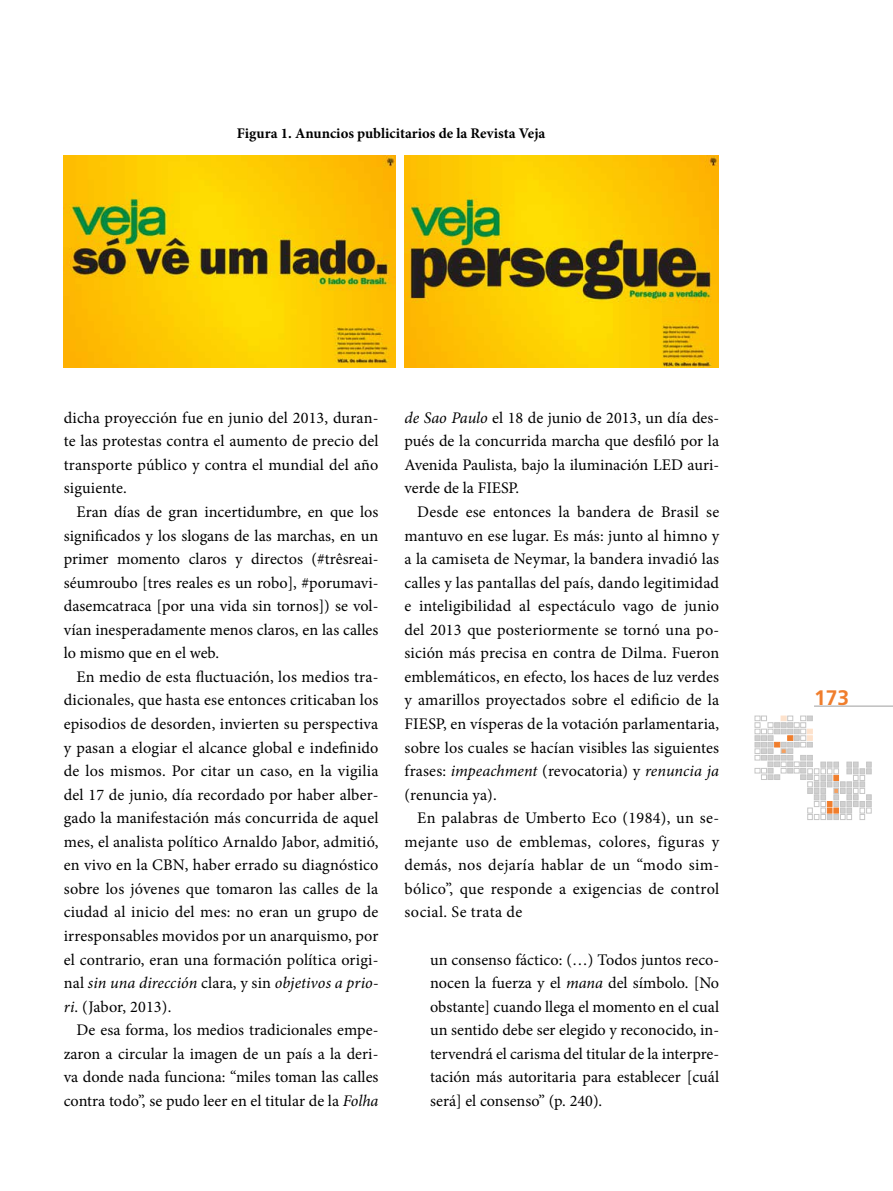
<style>
.page{position:relative;width:893px;height:1191px;background:#fff}
.page>*{position:absolute;margin:0;border:0;box-sizing:border-box;transform-origin:0 0}
.t1{font:700 21px "Frutiger";color:#f07e2d}
.t2{font:16.2px/23.5px "Minion Pro";letter-spacing:.005em;color:#000;text-align:justify}
.t3{font:700 14.7px "Minion Pro";color:#000}
.s1{font-style:italic}
</style>
<div class="page">
<svg style="left:755px;top:716px;width:116px;height:103px"></svg>
<hr style="left:814px;top:706px;width:79px;height:1px;background:#bcbcbc">
<img style="left:64px;top:155px;width:331px;height:212px">
<img style="left:405px;top:155px;width:314px;height:212px">
<p class="t3" style="left:237px;top:123px;width:310px">Figura 1. Anuncios publicitarios de la Revista Veja</p>
<p class="t2" style="left:64px;top:406px;width:316px">dicha proyección fue en junio del 2013, duran&shy;te las protestas contra el aumento de precio del transporte público y contra el mundial del año siguiente.</p>
<p class="t2" style="left:64px;top:500px;width:316px;text-indent:13px">Eran días de gran incertidumbre, en que los significados y los slogans de las marchas, en un primer momento claros y directos (#trêsreai&shy;séumroubo [tres reales es un robo], #porumavi&shy;dasemcatraca [por una vida sin tornos]) se vol&shy;vían inesperadamente menos claros, en las calles lo mismo que en el web.</p>
<p class="t2" style="left:64px;top:665px;width:316px;text-indent:13px">En medio de esta fluctuación, los medios tra&shy;dicionales, que hasta ese entonces criticaban los episodios de desorden, invierten su perspectiva y pasan a elogiar el alcance global e indefinido de los mismos. Por citar un caso, en la vigilia del 17 de junio, día recordado por haber alber&shy;gado la manifestación más concurrida de aquel mes, el analista político Arnaldo Jabor, admitió, en vivo en la CBN, haber errado su diagnóstico sobre los jóvenes que tomaron las calles de la ciudad al inicio del mes: no eran un grupo de irresponsables movidos por un anarquismo, por el contrario, eran una formación política origi&shy;nal <span class="s1">sin una dirección</span> clara, y sin <span class="s1">objetivos a prio&shy;ri</span>. (Jabor, 2013).</p>
<p class="t2" style="left:64px;top:1018px;width:316px;text-indent:13px">De esa forma, los medios tradicionales empe&shy;zaron a circular la imagen de un país a la deri&shy;va donde nada funciona: “miles toman las calles contra todo”, se pudo leer en el titular de la <span class="s1">Folha</span></p>
<p class="t2" style="left:405px;top:406px;width:316px"><span class="s1">de Sao Paulo</span> el 18 de junio de 2013, un día des&shy;pués de la concurrida marcha que desfiló por la Avenida Paulista, bajo la iluminación LED auri&shy;verde de la FIESP.</p>
<p class="t2" style="left:405px;top:500px;width:316px;text-indent:13px">Desde ese entonces la bandera de Brasil se mantuvo en ese lugar. Es más: junto al himno y a la camiseta de Neymar, la bandera invadió las calles y las pantallas del país, dando legitimidad e inteligibilidad al espectáculo vago de junio del 2013 que posteriormente se tornó una po&shy;sición más precisa en contra de Dilma. Fueron emblemáticos, en efecto, los haces de luz verdes y amarillos proyectados sobre el edificio de la FIESP, en vísperas de la votación parlamentaria, sobre los cuales se hacían visibles las siguientes frases: <span class="s1">impeachment</span> (revocatoria) y <span class="s1">renuncia ja </span>(renuncia ya).</p>
<p class="t2" style="left:405px;top:806px;width:316px;text-indent:13px">En palabras de Umberto Eco (1984), un se&shy;mejante uso de emblemas, colores, figuras y demás, nos dejaría hablar de un “modo sim&shy;bólico”, que responde a exigencias de control social. Se trata de</p>
<p class="t2" style="left:430px;top:947px;width:291px">un consenso fáctico: (…) Todos juntos reco&shy;nocen la fuerza y el <span class="s1">mana</span> del símbolo. [No obstante] cuando llega el momento en el cual un sentido debe ser elegido y reconocido, in&shy;tervendrá el carisma del titular de la interpre&shy;tación más autoritaria para establecer [cuál será] el consenso” (p. 240).</p>
<p class="t1" style="left:814px;top:685px;width:37px">173</p>
</div>
